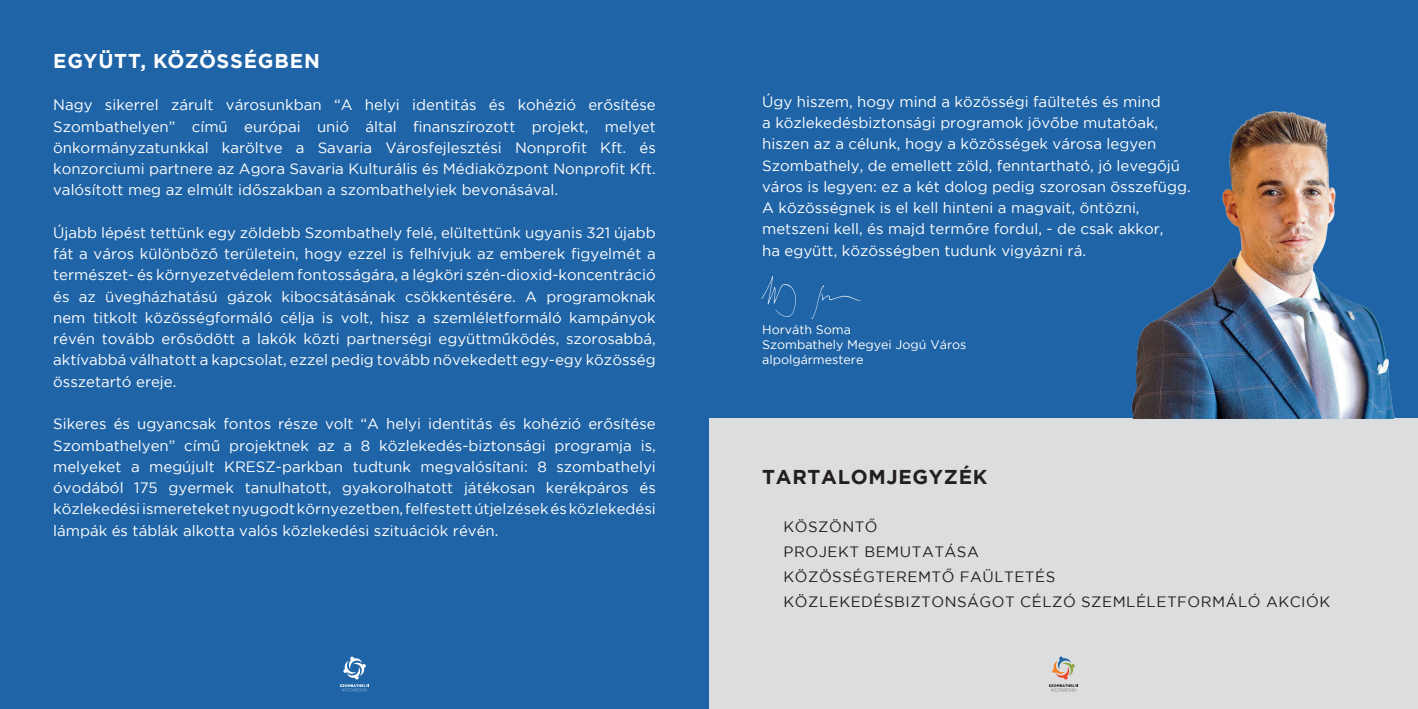
<style>
.page{position:relative;width:1418px;height:709px;background:#fff}
.page>*{position:absolute;margin:0;border:0;box-sizing:border-box;transform-origin:0 0}
.t1{font:700 20px "Gotham";letter-spacing:.03em;color:#fff}
.t2{font:700 20px "Gotham";letter-spacing:.035em;color:#231f20}
.t3{font:15px/21.2px "Gotham";color:#fff;text-align:justify}
.t4{font:15px/25px "Gotham";letter-spacing:.035em;color:#231f20}
.t5{font:12.5px/15px "Gotham";color:#fff}
</style>
<div class="page">
<div style="left:0;top:0;width:709px;height:709px;background:#1f64a7"></div>
<div style="left:709px;top:0;width:708px;height:418px;background:#1f64a7"></div>
<div style="left:709px;top:418px;width:708px;height:291px;background:#dcdddf"></div>
<img style="left:761px;top:111px;width:634px;height:307px">
<svg style="left:1048px;top:656px;width:30px;height:35px"></svg>
<svg style="left:340px;top:656px;width:29px;height:35px"></svg>
<h1 class="t1" style="left:53px;top:49px;width:268px">EGYÜTT, KÖZÖSSÉGBEN</h1>
<p class="t3" style="left:53px;top:94px;width:604px">Nagy sikerrel zárult városunkban “A helyi identitás és kohézió erősítése Szombathelyen” című európai unió által finanszírozott projekt, melyet önkormányzatunkkal karöltve a Savaria Városfejlesztési Nonprofit Kft. és konzorciumi partnere az Agora Savaria Kulturális és Médiaközpont Nonprofit Kft. valósított meg az elmúlt időszakban a szombathelyiek bevonásával.</p>
<p class="t3" style="left:53px;top:222px;width:604px">Újabb lépést tettünk egy zöldebb Szombathely felé, elültettünk ugyanis 321 újabb fát a város különböző területein, hogy ezzel is felhívjuk az emberek figyelmét a természet- és környezetvédelem fontosságára, a légköri szén-dioxid-koncentráció és az üvegházhatású gázok kibocsátásának csökkentésére. A programoknak nem titkolt közösségformáló célja is volt, hisz a szemléletformáló kampányok révén tovább erősödött a lakók közti partnerségi együttműködés, szorosabbá, aktívabbá válhatott a kapcsolat, ezzel pedig tovább növekedett egy-egy közösség összetartó ereje.</p>
<p class="t3" style="left:53px;top:413px;width:604px">Sikeres és ugyancsak fontos része volt “A helyi identitás és kohézió erősítése Szombathelyen” című projektnek az a 8 közlekedés-biztonsági programja is, melyeket a megújult KRESZ-parkban tudtunk megvalósítani: 8 szombathelyi óvodából 175 gyermek tanulhatott, gyakorolhatott játékosan kerékpáros és közlekedési ismereteket nyugodt környezetben, felfestett útjelzések és közlekedési lámpák és táblák alkotta valós közlekedési szituációk révén.</p>
<p class="t3" style="left:762px;top:91px;width:430px;text-align:left">Úgy hiszem, hogy mind a közösségi faültetés és mind<br>a közlekedésbiztonsági programok jövőbe mutatóak, hiszen az a célunk, hogy a közösségek városa legyen Szombathely, de emellett zöld, fenntartható, jó levegőjű város is legyen: ez a két dolog pedig szorosan összefügg.<br>A közösségnek is el kell hinteni a magvait, öntözni, metszeni kell, és majd termőre fordul, - de csak akkor,<br>ha együtt, közösségben tudunk vigyázni rá.</p>
<p class="t5" style="left:762px;top:322px;width:206px">Horváth Soma<br>Szombathely Megyei Jogú Város alpolgármestere</p>
<h1 class="t2" style="left:762px;top:465px;width:227px">TARTALOMJEGYZÉK</h1>
<p class="t4" style="left:783px;top:514px;width:548px">KÖSZÖNTŐ<br>PROJEKT BEMUTATÁSA<br>KÖZÖSSÉGTEREMTŐ FAÜLTETÉS<br>KÖZLEKEDÉSBIZTONSÁGOT CÉLZÓ SZEMLÉLETFORMÁLÓ AKCIÓK</p>
</div>
